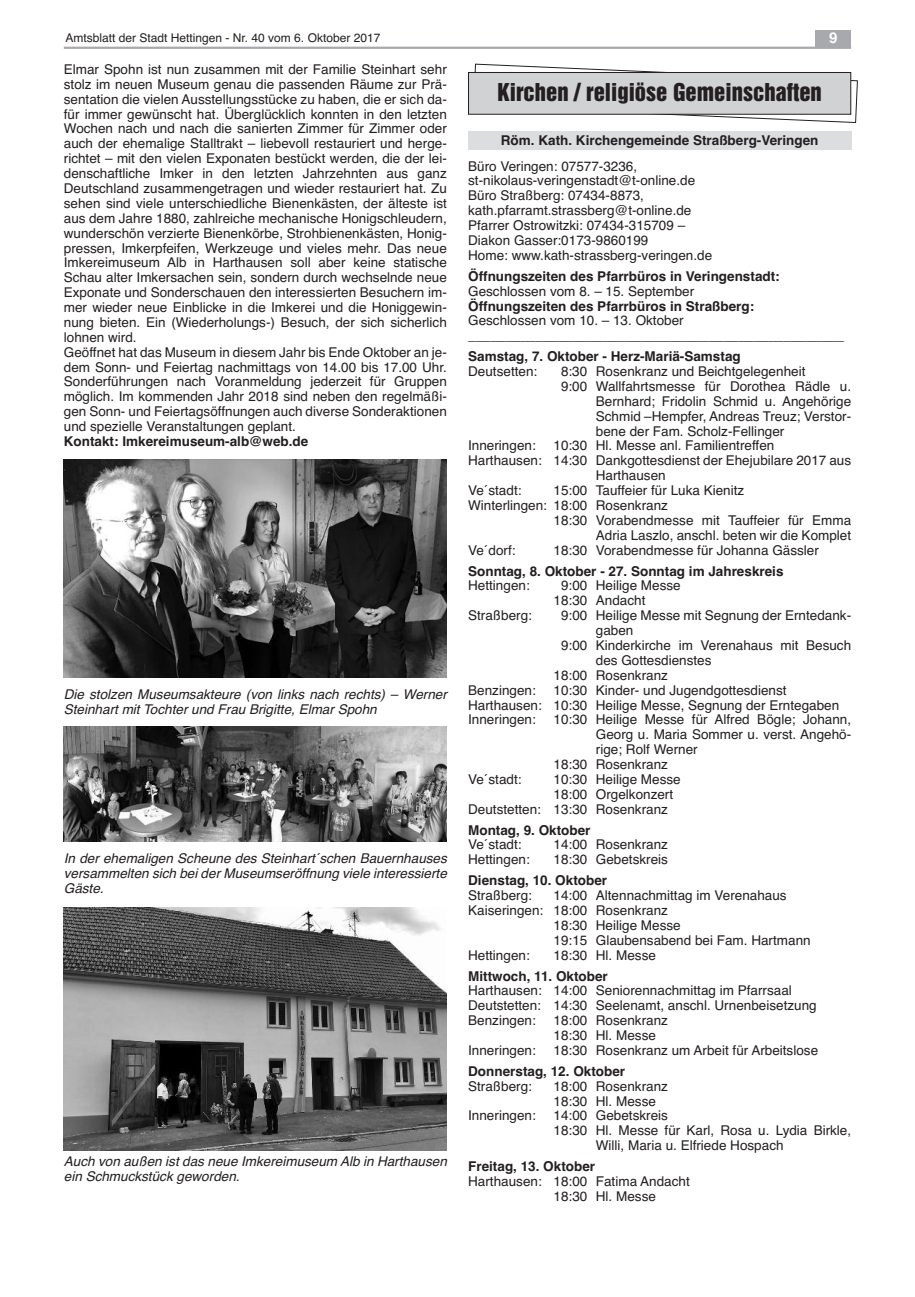
<style>
.page{position:relative;width:915px;height:1297px;background:#fff}
.page>*{position:absolute;margin:0;border:0;box-sizing:border-box;transform-origin:0 0}
.t1{font:22.5px "Helvetica Inserat";color:#231f20}
.t2{font:700 15px "Helvetica";color:#fff}
.t3{font:13.5px/14.9px "Helvetica";color:#231f20}
.t4{font:700 13.5px "Helvetica";color:#231f20}
.t5{font:italic 13.5px/14.9px "Helvetica";color:#231f20}
.t6{font:12px "Helvetica";color:#231f20}
</style>
<div class="page">
<div style="left:468px;top:131px;width:382px;height:19px;background:#dcdddf"></div>
<svg style="left:474px;top:63px;width:383px;height:60px"></svg>
<div style="left:468px;top:72px;width:382px;height:42px;background:#d1d2d4"></div>
<div style="left:468px;top:72px;width:382px;height:43px;border:1px solid #231f20"></div>
<img style="left:64px;top:459px;width:382px;height:218px">
<img style="left:64px;top:726px;width:382px;height:115px">
<img style="left:64px;top:907px;width:382px;height:243px">
<hr style="left:64px;top:47px;width:786px;height:2px;background:#a8a9ad">
<div style="left:815px;top:30px;width:35px;height:17px;background:#a8a9ad"></div>
<p class="t6" style="left:65px;top:31px;width:316px">Amtsblatt der Stadt Hettingen - Nr. 40 vom 6. Oktober 2017</p>
<p class="t2" style="left:829px;top:29px;width:10px">9</p>
<p class="t3" style="left:64px;top:62px;width:384px">Elmar Spohn ist nun zusammen mit der Familie Steinhart sehr stolz im neuen Museum genau die passenden Räume zur Prä&shy;sentation die vielen Ausstellungsstücke zu haben, die er sich da&shy;für immer gewünscht hat. Überglücklich konnten in den letzten Wochen nach und nach die sanierten Zimmer für Zimmer oder auch der ehemalige Stalltrakt – liebevoll restauriert und herge&shy;richtet – mit den vielen Exponaten bestückt werden, die der lei&shy;denschaftliche Imker in den letzten Jahrzehnten aus ganz Deutschland zusammengetragen und wieder restauriert hat. Zu sehen sind viele unterschiedliche Bienenkästen, der älteste ist aus dem Jahre 1880, zahlreiche mechanische Honigschleudern, wunderschön verzierte Bienenkörbe, Strohbienenkästen, Honig&shy;pressen, Imkerpfeifen, Werkzeuge und vieles mehr. Das neue Imkereimuseum Alb in Harthausen soll aber keine statische Schau alter Imkersachen sein, sondern durch wechselnde neue Exponate und Sonderschauen den interessierten Besuchern im&shy;mer wieder neue Einblicke in die Imkerei und die Honiggewin&shy;nung bieten. Ein (Wiederholungs-) Besuch, der sich sicherlich lohnen wird.<br>Geöffnet hat das Museum in diesem Jahr bis Ende Oktober an je&shy;dem Sonn- und Feiertag nachmittags von 14.00 bis 17.00 Uhr.<br>Sonderführungen nach Voranmeldung jederzeit für Gruppen möglich. Im kommenden Jahr 2018 sind neben den regelmäßi&shy;gen Sonn- und Feiertagsöffnungen auch diverse Sonderaktionen und spezielle Veranstaltungen geplant.</p>
<p class="t4" style="left:64px;top:433px;width:246px">Kontakt: Imkereimuseum-alb@web.de</p>
<p class="t5" style="left:64px;top:687px;width:384px">Die stolzen Museumsakteure (von links nach rechts) – Werner<br>Steinhart mit Tochter und Frau Brigitte, Elmar Spohn</p>
<p class="t5" style="left:64px;top:851px;width:384px;text-align:justify">In der ehemaligen Scheune des Steinhart´schen Bauernhauses versammelten sich bei der Museumseröffnung viele interessierte Gäste.</p>
<p class="t5" style="left:64px;top:1154px;width:384px">Auch von außen ist das neue Imkereimuseum Alb in Harthausen ein Schmuckstück geworden.</p>
<h1 class="t1" style="left:497px;top:83px;width:326px">Kirchen / religiöse Gemeinschaften</h1>
<p class="t4" style="left:500px;top:133px;width:319px">Röm. Kath. Kirchengemeinde Straßberg-Veringen</p>
<p class="t3" style="left:468px;top:158px;width:245px">Büro Veringen: 07577-3236, st-nikolaus-veringenstadt@t-online.de Büro Straßberg: 07434-8873, kath.pfarramt.strassberg@t-online.de Pfarrer Ostrowitzki: 07434-315709 – Diakon Gasser:0173-9860199<br>Home: www.kath-strassberg-veringen.de</p>
<p class="t4" style="left:468px;top:268px;width:313px">Öffnungszeiten des Pfarrbüros in Veringenstadt:</p>
<p class="t3" style="left:468px;top:284px;width:227px">Geschlossen vom 8. – 15. September</p>
<p class="t4" style="left:468px;top:298px;width:287px">Öffnungszeiten des Pfarrbüros in Straßberg:</p>
<p class="t3" style="left:468px;top:313px;width:377px">Geschlossen vom 10. – 13. Oktober __________________________________________________</p>
<p class="t4" style="left:468px;top:349px;width:274px">Samstag, 7. Oktober - Herz-Mariä-Samstag</p>
<p class="t3" style="left:468px;top:364px;width:71px">Deutsetten:</p>
<p class="t3" style="left:561px;top:364px;width:246px">8:30 Rosenkranz und Beichtgelegenheit</p>
<p class="t3" style="left:561px;top:379px;width:291px">9:00 Wallfahrtsmesse für Dorothea Rädle u.</p>
<p class="t3" style="left:595px;top:394px;width:257px">Bernhard; Fridolin Schmid u. Angehörige</p>
<p class="t3" style="left:595px;top:409px;width:257px">Schmid –Hempfer, Andreas Treuz; Verstor-</p>
<p class="t3" style="left:595px;top:423px;width:190px">bene der Fam. Scholz-Fellinger</p>
<p class="t3" style="left:468px;top:438px;width:69px">Inneringen:</p>
<p class="t3" style="left:553px;top:438px;width:222px">10:30 Hl. Messe anl. Familientreffen</p>
<p class="t3" style="left:468px;top:453px;width:384px">Harthausen: 14:30 Dankgottesdienst der Ehejubilare 2017 aus</p>
<p class="t3" style="left:595px;top:468px;width:71px">Harthausen</p>
<p class="t3" style="left:468px;top:483px;width:55px">Ve´stadt:</p>
<p class="t3" style="left:553px;top:483px;width:192px">15:00 Tauffeier für Luka Kienitz</p>
<p class="t3" style="left:468px;top:498px;width:201px">Winterlingen: 18:00 Rosenkranz</p>
<p class="t3" style="left:553px;top:513px;width:299px">18:30 Vorabendmesse mit Tauffeier für Emma</p>
<p class="t3" style="left:595px;top:528px;width:257px">Adria Laszlo, anschl. beten wir die Komplet</p>
<p class="t3" style="left:468px;top:543px;width:49px">Ve´dorf:</p>
<p class="t3" style="left:553px;top:543px;width:267px">18:30 Vorabendmesse für Johanna Gässler</p>
<p class="t4" style="left:468px;top:563px;width:317px">Sonntag, 8. Oktober - 27. Sonntag im Jahreskreis</p>
<p class="t3" style="left:468px;top:578px;width:63px">Hettingen:</p>
<p class="t3" style="left:553px;top:578px;width:129px;text-indent:8px">9:00 Heilige Messe<br>18:30 Andacht</p>
<p class="t3" style="left:468px;top:608px;width:65px">Straßberg:</p>
<p class="t3" style="left:561px;top:608px;width:291px">9:00 Heilige Messe mit Segnung der Erntedank-</p>
<p class="t3" style="left:595px;top:623px;width:39px">gaben</p>
<p class="t3" style="left:561px;top:638px;width:291px">9:00 Kinderkirche im Verenahaus mit Besuch</p>
<p class="t3" style="left:595px;top:653px;width:117px">des Gottesdienstes</p>
<p class="t3" style="left:553px;top:668px;width:116px">18:00 Rosenkranz</p>
<p class="t3" style="left:468px;top:682px;width:69px">Benzingen:</p>
<p class="t3" style="left:468px;top:682px;width:372px;text-indent:85px">10:30 Kinder- und Jugendgottesdienst<br>Harthausen: 10:30 Heilige Messe, Segnung der Erntegaben<br>Inneringen:</p>
<p class="t3" style="left:553px;top:712px;width:299px">10:30 Heilige Messe für Alfred Bögle; Johann,</p>
<p class="t3" style="left:595px;top:727px;width:257px">Georg u. Maria Sommer u. verst. Angehö-</p>
<p class="t3" style="left:595px;top:742px;width:103px">rige; Rolf Werner</p>
<p class="t3" style="left:553px;top:757px;width:116px">18:30 Rosenkranz</p>
<p class="t3" style="left:468px;top:772px;width:55px">Ve´stadt:</p>
<p class="t3" style="left:553px;top:772px;width:129px">10:30 Heilige Messe</p>
<p class="t3" style="left:553px;top:787px;width:121px">18:00 Orgelkonzert</p>
<p class="t3" style="left:468px;top:802px;width:201px">Deutstetten: 13:30 Rosenkranz</p>
<p class="t4" style="left:468px;top:822px;width:124px">Montag, 9. Oktober</p>
<p class="t3" style="left:468px;top:837px;width:55px">Ve´stadt:</p>
<p class="t3" style="left:553px;top:837px;width:116px">14:00 Rosenkranz</p>
<p class="t3" style="left:468px;top:852px;width:63px">Hettingen:</p>
<p class="t3" style="left:553px;top:852px;width:116px">18:30 Gebetskreis</p>
<p class="t4" style="left:468px;top:873px;width:140px">Dienstag, 10. Oktober</p>
<p class="t3" style="left:468px;top:888px;width:65px">Straßberg:</p>
<p class="t3" style="left:553px;top:888px;width:234px">14:00 Altennachmittag im Verenahaus</p>
<p class="t3" style="left:468px;top:903px;width:201px">Kaiseringen: 18:00 Rosenkranz</p>
<p class="t3" style="left:553px;top:918px;width:129px">18:30 Heilige Messe</p>
<p class="t3" style="left:553px;top:933px;width:258px">19:15 Glaubensabend bei Fam. Hartmann</p>
<p class="t3" style="left:468px;top:947px;width:63px">Hettingen:</p>
<p class="t3" style="left:553px;top:947px;width:104px">18:30 Hl. Messe</p>
<p class="t4" style="left:468px;top:968px;width:141px">Mittwoch, 11. Oktober</p>
<p class="t3" style="left:468px;top:983px;width:350px">Harthausen: 14:00 Seniorennachmittag im Pfarrsaal<br>Deutstetten: 14:30 Seelenamt, anschl. Urnenbeisetzung<br>Benzingen:</p>
<p class="t3" style="left:553px;top:1013px;width:116px">18:00 Rosenkranz<br>18:30 Hl. Messe</p>
<p class="t3" style="left:468px;top:1043px;width:69px">Inneringen:</p>
<p class="t3" style="left:553px;top:1043px;width:266px">18:30 Rosenkranz um Arbeit für Arbeitslose</p>
<p class="t4" style="left:468px;top:1063px;width:158px">Donnerstag, 12. Oktober</p>
<p class="t3" style="left:468px;top:1079px;width:65px">Straßberg:</p>
<p class="t3" style="left:553px;top:1079px;width:116px">18:00 Rosenkranz<br>18:30 Hl. Messe</p>
<p class="t3" style="left:468px;top:1108px;width:69px">Inneringen:</p>
<p class="t3" style="left:553px;top:1108px;width:116px">14:00 Gebetskreis</p>
<p class="t3" style="left:553px;top:1123px;width:299px">18:30 Hl. Messe für Karl, Rosa u. Lydia Birkle,</p>
<p class="t3" style="left:595px;top:1138px;width:189px">Willi, Maria u. Elfriede Hospach</p>
<p class="t4" style="left:468px;top:1158px;width:128px">Freitag, 13. Oktober</p>
<p class="t3" style="left:553px;top:1174px;width:138px;text-indent:-85px">Harthausen: 18:00 Fatima Andacht<br>18:30 Hl. Messe</p>
</div>
